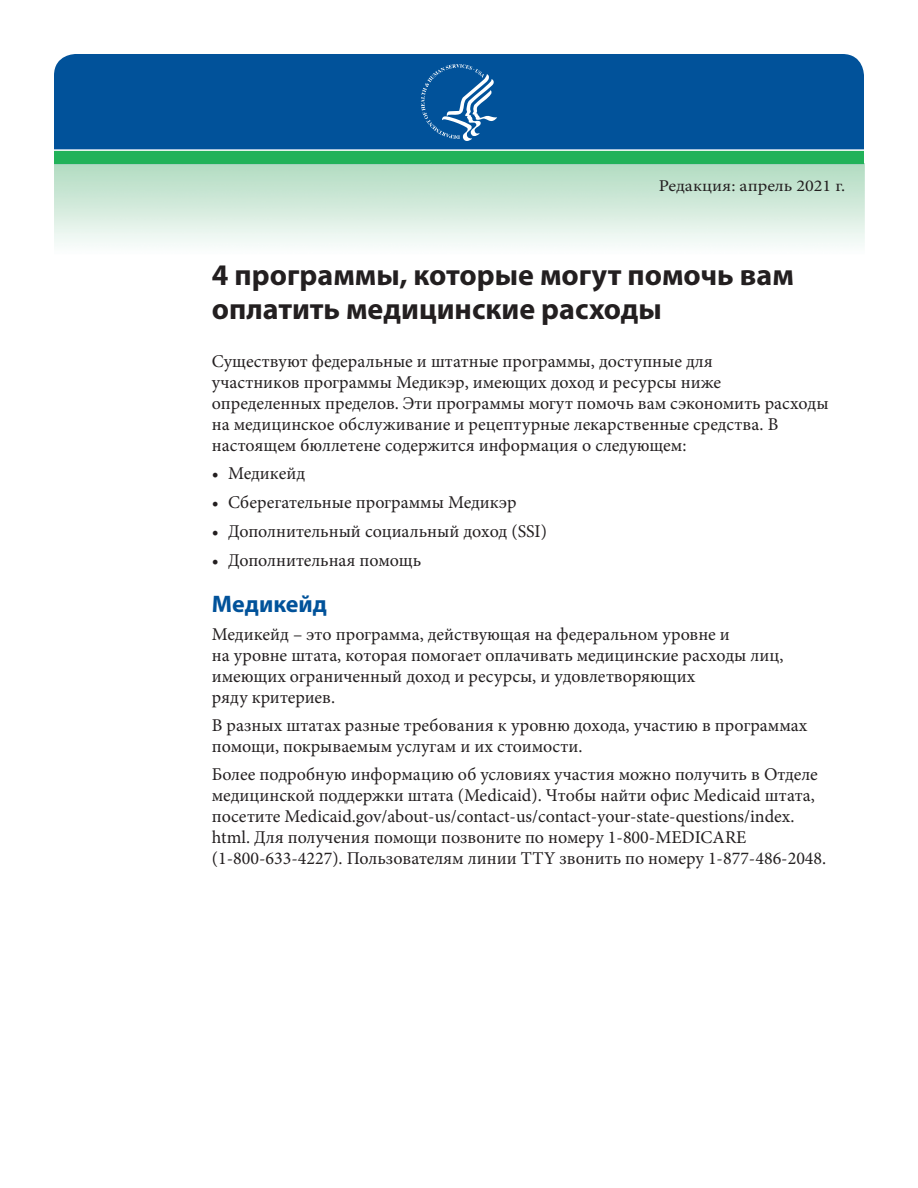
<style>
.page{position:relative;width:918px;height:1188px;background:#fff}
.page>*{position:absolute;margin:0;border:0;box-sizing:border-box;transform-origin:0 0}
.t1{font:700 30px/34.5px "Myriad Pro";color:#231f20}
.t2{font:700 24px "Myriad Pro";color:#01529a}
.Fact_Sheet_Text{font:18px/21px "Minion Pro";color:#231f20}
.t3{font:16.5px "Minion Pro";color:#231f20;scale:1.1 1}
</style>
<div class="page">
<div style="left:54px;top:54px;width:810px;height:95px;background:#01529a"></div>
<div style="left:54px;top:150px;width:810px;height:14px;background:#21b259"></div>
<hr style="left:54px;top:149px;width:810px;height:2px;background:#fff">
<svg style="left:421px;top:64px;width:76px;height:77px;background:#2b6eaa"></svg>
<p class="t3" style="left:659px;top:175px;width:171px">Редакция: апрель 2021 г.</p>
<h1 class="t1" style="left:212px;top:257px;width:584px">4 программы, которые могут помочь вам оплатить медицинские расходы</h1>
<p class="Fact_Sheet_Text" style="left:212px;top:351px;width:618px">Существуют федеральные и штатные программы, доступные для<br>участников программы Медикэр, имеющих доход и ресурсы ниже определенных пределов. Эти программы могут помочь вам сэкономить расходы на медицинское обслуживание и рецептурные лекарственные средства. В настоящем бюллетене содержится информация о следующем:</p>
<p class="Fact_Sheet_Text" style="left:212px;top:463px;width:95px">• Медикейд</p>
<p class="Fact_Sheet_Text" style="left:212px;top:492px;width:306px">• Сберегательные программы Медикэр</p>
<p class="Fact_Sheet_Text" style="left:212px;top:521px;width:337px">• Дополнительный социальный доход (SSI)</p>
<p class="Fact_Sheet_Text" style="left:212px;top:550px;width:211px">• Дополнительная помощь</p>
<h2 class="t2" style="left:212px;top:588px;width:117px">Медикейд</h2>
<p class="Fact_Sheet_Text" style="left:212px;top:624px;width:573px">Медикейд – это программа, действующая на федеральном уровне и<br>на уровне штата, которая помогает оплачивать медицинские расходы лиц, имеющих ограниченный доход и ресурсы, и удовлетворяющих<br>ряду критериев.</p>
<p class="Fact_Sheet_Text" style="left:212px;top:715px;width:597px">В разных штатах разные требования к уровню дохода, участию в программах помощи, покрываемым услугам и их стоимости.</p>
<p class="Fact_Sheet_Text" style="left:212px;top:764px;width:616px">Более подробную информацию об условиях участия можно получить в Отделе медицинской поддержки штата (Medicaid). Чтобы найти офис Medicaid штата, посетите Medicaid.gov/about-us/contact-us/contact-your-state-questions/index. html. Для получения помощи позвоните по номеру 1-800-MEDICARE (1-800-633-4227). Пользователям линии TTY звонить по номеру 1-877-486-2048.</p>
</div>
